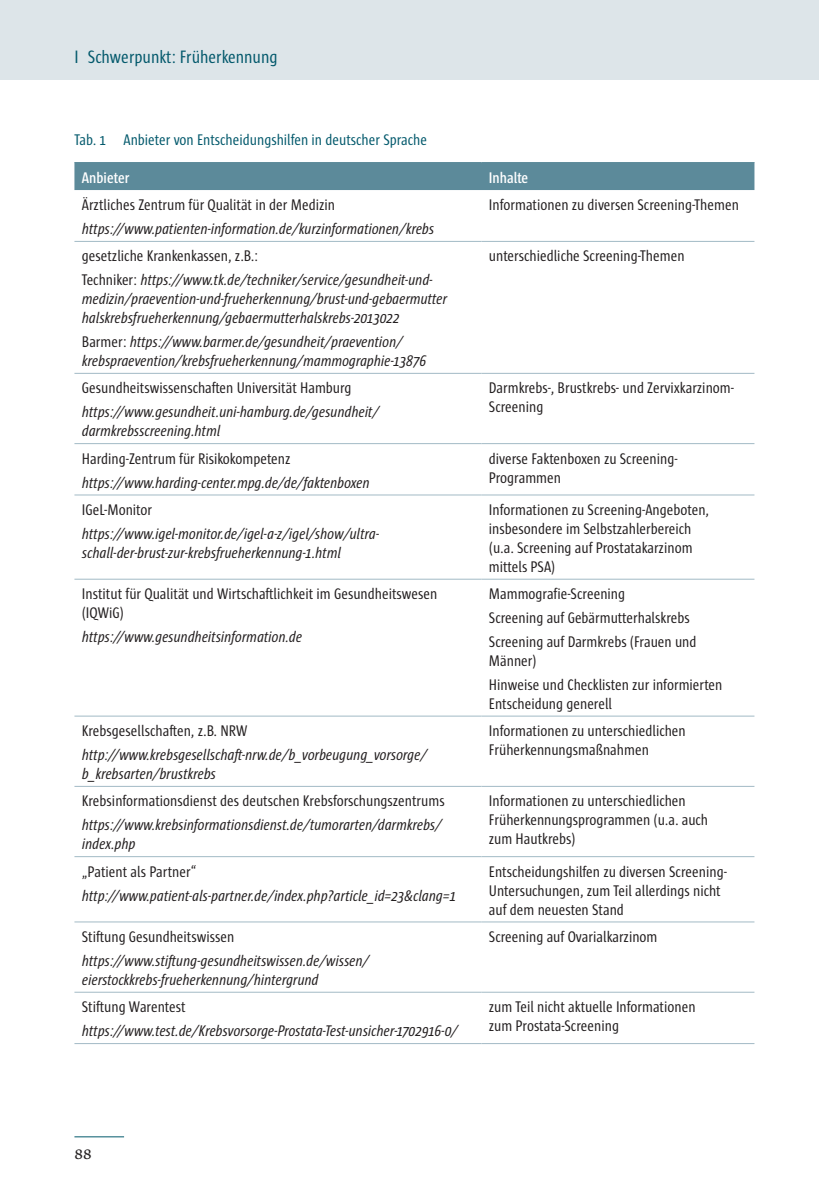
<style>
.page{position:relative;width:819px;height:1191px;background:#fff}
.page>*{position:absolute;margin:0;border:0;box-sizing:border-box;transform-origin:0 0}
.t1{font:18.38px "Sun Cd";color:#03596c}
.t2{font:15.75px/18.9px "Sun Cd";color:#231f20}
.t3{font:italic 15.75px/18.9px "Sun Cd";color:#231f20}
.t4{font:15.75px "Sun Cd";color:#03596c}
.t5{font:600 15.75px "Sun Cd";color:#fff}
.t6{font:15.75px "Fedra Serif B Pro";color:#231f20}
.s1{font-style:normal}
</style>
<div class="page">
<div style="left:0;top:0;width:818px;height:79px;background:#dde5e9"></div>
<hr style="left:74px;top:1136px;width:50px;height:1px;background:#03596c">
<div style="left:74px;top:163px;width:680px;height:27px;background:#5c8a9a"></div>
<hr style="left:74px;top:241px;width:407px;height:1px;background:#a2bac5">
<hr style="left:481px;top:241px;width:273px;height:1px;background:#a2bac5">
<hr style="left:74px;top:373px;width:407px;height:1px;background:#a2bac5">
<hr style="left:481px;top:373px;width:273px;height:1px;background:#a2bac5">
<hr style="left:74px;top:443px;width:407px;height:1px;background:#a2bac5">
<hr style="left:481px;top:443px;width:273px;height:1px;background:#a2bac5">
<hr style="left:74px;top:494px;width:407px;height:1px;background:#a2bac5">
<hr style="left:481px;top:494px;width:273px;height:1px;background:#a2bac5">
<hr style="left:74px;top:579px;width:407px;height:1px;background:#a2bac5">
<hr style="left:481px;top:579px;width:273px;height:1px;background:#a2bac5">
<hr style="left:74px;top:715px;width:407px;height:1px;background:#a2bac5">
<hr style="left:481px;top:715px;width:273px;height:1px;background:#a2bac5">
<hr style="left:74px;top:786px;width:407px;height:1px;background:#a2bac5">
<hr style="left:481px;top:786px;width:273px;height:1px;background:#a2bac5">
<hr style="left:74px;top:856px;width:407px;height:1px;background:#a2bac5">
<hr style="left:481px;top:856px;width:273px;height:1px;background:#a2bac5">
<hr style="left:74px;top:921px;width:407px;height:1px;background:#a2bac5">
<hr style="left:481px;top:921px;width:273px;height:1px;background:#a2bac5">
<hr style="left:74px;top:991px;width:407px;height:1px;background:#a2bac5">
<hr style="left:481px;top:991px;width:273px;height:1px;background:#a2bac5">
<hr style="left:74px;top:1043px;width:407px;height:1px;background:#a2bac5">
<hr style="left:481px;top:1043px;width:273px;height:1px;background:#a2bac5">
<hr style="left:74px;top:162px;width:407px;height:1px;background:#5c8a9a">
<hr style="left:481px;top:162px;width:273px;height:1px;background:#5c8a9a">
<p class="t1" style="left:74px;top:47px;width:205px">I Schwerpunkt: Früherkennung</p>
<p class="t4" style="left:74px;top:131px;width:354px">Tab. 1 Anbieter von Entscheidungshilfen in deutscher Sprache</p>
<p class="t5" style="left:82px;top:169px;width:49px">Anbieter</p>
<p class="t5" style="left:489px;top:169px;width:41px">Inhalte</p>
<p class="t2" style="left:82px;top:195px;width:255px">Ärztliches Zentrum für Qualität in der Medizin</p>
<p class="t3" style="left:82px;top:219px;width:353px">https://www.patienten-information.de/kurzinformationen/krebs</p>
<p class="t2" style="left:489px;top:195px;width:251px">Informationen zu diversen Screening-Themen</p>
<p class="t3" style="left:82px;top:244px;width:352px;line-height:23.8px"><span class="s1">gesetzliche Krankenkassen, z.B.:<br>Techniker:</span> https://www.tk.de/techniker/service/gesundheit-und-</p>
<p class="t3" style="left:82px;top:289px;width:366px">medizin/praevention-und-frueherkennung/brust-und-gebaermutter halskrebsfrueherkennung/gebaermutterhalskrebs-2013022</p>
<p class="t3" style="left:82px;top:332px;width:345px"><span class="s1">Barmer:</span> https://www.barmer.de/gesundheit/praevention/ krebspraevention/krebsfrueherkennung/mammographie-13876</p>
<p class="t2" style="left:82px;top:378px;width:271px">Gesundheitswissenschaften Universität Hamburg</p>
<p class="t3" style="left:82px;top:402px;width:298px">https://www.gesundheit.uni-hamburg.de/gesundheit/ darmkrebsscreening.html</p>
<p class="t2" style="left:82px;top:449px;width:210px">Harding-Zentrum für Risikokompetenz</p>
<p class="t3" style="left:82px;top:473px;width:289px">https://www.harding-center.mpg.de/de/faktenboxen</p>
<p class="t2" style="left:82px;top:500px;width:72px">IGeL-Monitor</p>
<p class="t3" style="left:82px;top:524px;width:298px">https://www.igel-monitor.de/igel-a-z/igel/show/ultra&shy;schall-der-brust-zur-krebsfrueherkennung-1.html</p>
<p class="t2" style="left:82px;top:584px;width:357px">Institut für Qualität und Wirtschaftlichkeit im Gesundheitswesen (IQWiG)</p>
<p class="t3" style="left:82px;top:627px;width:222px">https://www.gesundheitsinformation.de</p>
<p class="t2" style="left:82px;top:721px;width:167px">Krebsgesellschaften, z.B. NRW</p>
<p class="t3" style="left:82px;top:745px;width:346px">http://www.krebsgesellschaft-nrw.de/b_vorbeugung_vorsorge/ b_krebsarten/brustkrebs</p>
<p class="t2" style="left:82px;top:791px;width:364px">Krebsinformationsdienst des deutschen Krebsforschungszentrums</p>
<p class="t3" style="left:82px;top:815px;width:361px">https://www.krebsinformationsdienst.de/tumorarten/darmkrebs/ index.php</p>
<p class="t2" style="left:82px;top:862px;width:116px">„Patient als Partner“</p>
<p class="t3" style="left:82px;top:885px;width:375px">http://www.patient-als-partner.de/index.php?article_id=23&amp;clang=1</p>
<p class="t2" style="left:82px;top:927px;width:154px">Stiftung Gesundheitswissen</p>
<p class="t3" style="left:82px;top:951px;width:289px">https://www.stiftung-gesundheitswissen.de/wissen/ eierstockkrebs-frueherkennung/hintergrund</p>
<p class="t2" style="left:82px;top:997px;width:105px">Stiftung Warentest</p>
<p class="t3" style="left:82px;top:1021px;width:377px">https://www.test.de/Krebsvorsorge-Prostata-Test-unsicher-1702916-0/</p>
<p class="t2" style="left:489px;top:247px;width:197px">unterschiedliche Screening-Themen</p>
<p class="t2" style="left:489px;top:378px;width:246px">Darmkrebs‑, Brustkrebs- und Zervixkarzinom-<br>Screening</p>
<p class="t2" style="left:489px;top:449px;width:190px">diverse Faktenboxen zu Screening-<br>Programmen</p>
<p class="t2" style="left:489px;top:500px;width:222px">Informationen zu Screening-Angeboten, insbesondere im Selbstzahlerbereich (u.a. Screening auf Prostatakarzinom mittels PSA)</p>
<p class="t2" style="left:489px;top:582px;width:209px;line-height:23.8px">Mammografie-Screening<br>Screening auf Gebärmutterhalskrebs<br>Screening auf Darmkrebs (Frauen und</p>
<p class="t2" style="left:489px;top:648px;width:235px;line-height:23.8px">Männer)<br>Hinweise und Checklisten zur informierten</p>
<p class="t2" style="left:489px;top:694px;width:125px">Entscheidung generell</p>
<p class="t2" style="left:489px;top:721px;width:198px">Informationen zu unterschiedlichen<br>Früherkennungsmaßnahmen</p>
<p class="t2" style="left:489px;top:791px;width:221px">Informationen zu unterschiedlichen<br>Früherkennungsprogrammen (u.a. auch zum Hautkrebs)</p>
<p class="t2" style="left:489px;top:862px;width:239px">Entscheidungshilfen zu diversen Screening-<br>Untersuchungen, zum Teil allerdings nicht auf dem neuesten Stand</p>
<p class="t2" style="left:489px;top:927px;width:170px">Screening auf Ovarialkarzinom</p>
<p class="t2" style="left:489px;top:997px;width:208px">zum Teil nicht aktuelle Informationen zum Prostata-Screening</p>
<p class="t6" style="left:74px;top:1144px;width:19px">88</p>
</div>
